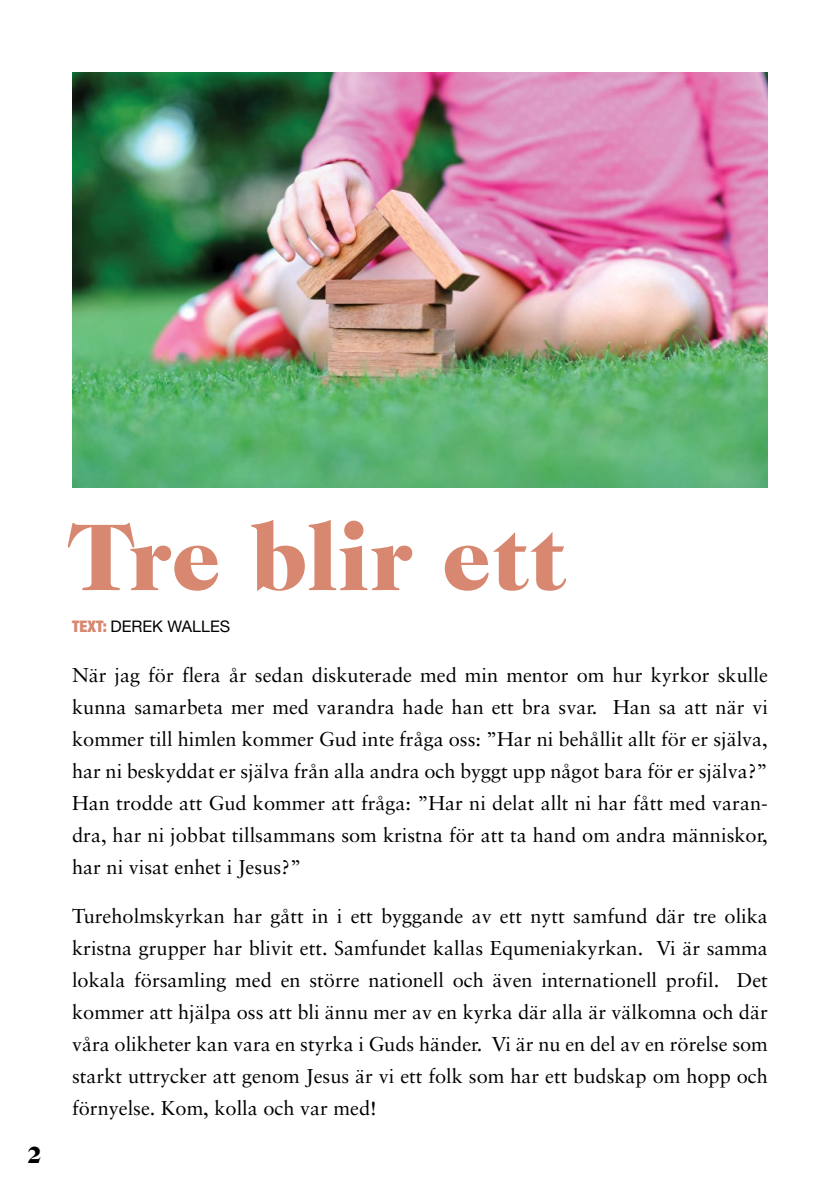
<style>
.page{position:relative;width:840px;height:1191px;background:#fff}
.page>*{position:absolute;margin:0;border:0;box-sizing:border-box;transform-origin:0 0}
.t1{font:900 96px "Caslon 224 Std";color:#d88870}
.t2{font:900 24px "Caslon 224 Std";color:#000}
.t3{font:20px/32px "Sabon";color:#000;text-align:justify}
.t4{font:16px "Helvetica Neue LT Std";color:#000}
.s1{font-weight:900;font-stretch:condensed;color:#d88870}
</style>
<div class="page">
<img style="left:72px;top:72px;width:695px;height:416px">
<p class="t2" style="left:27px;top:1141px;width:16px">2</p>
<h1 class="t1" style="left:66px;top:501px;width:501px">Tre blir ett</h1>
<p class="t4" style="left:72px;top:617px;width:159px"><span class="s1">Text:</span> DEREK WALLES</p>
<p class="t3" style="left:72px;top:658px;width:697px">När jag för flera år sedan diskuterade med min mentor om hur kyrkor skulle kunna samarbeta mer med varandra hade han ett bra svar. Han sa att när vi kommer till himlen kommer Gud inte fråga oss: ”Har ni behållit allt för er själva, har ni beskyddat er själva från alla andra och byggt upp något bara för er själva?” Han trodde att Gud kommer att fråga: ”Har ni delat allt ni har fått med varan&shy;dra, har ni jobbat tillsammans som kristna för att ta hand om andra människor, har ni visat enhet i Jesus?”</p>
<p class="t3" style="left:72px;top:899px;width:697px">Tureholmskyrkan har gått in i ett byggande av ett nytt samfund där tre olika kristna grupper har blivit ett. Samfundet kallas Equmeniakyrkan. Vi är samma lokala församling med en större nationell och även internationell profil. Det kommer att hjälpa oss att bli ännu mer av en kyrka där alla är välkomna och där våra olikheter kan vara en styrka i Guds händer. Vi är nu en del av en rörelse som starkt uttrycker att genom Jesus är vi ett folk som har ett budskap om hopp och förnyelse. Kom, kolla och var med!</p>
</div>
